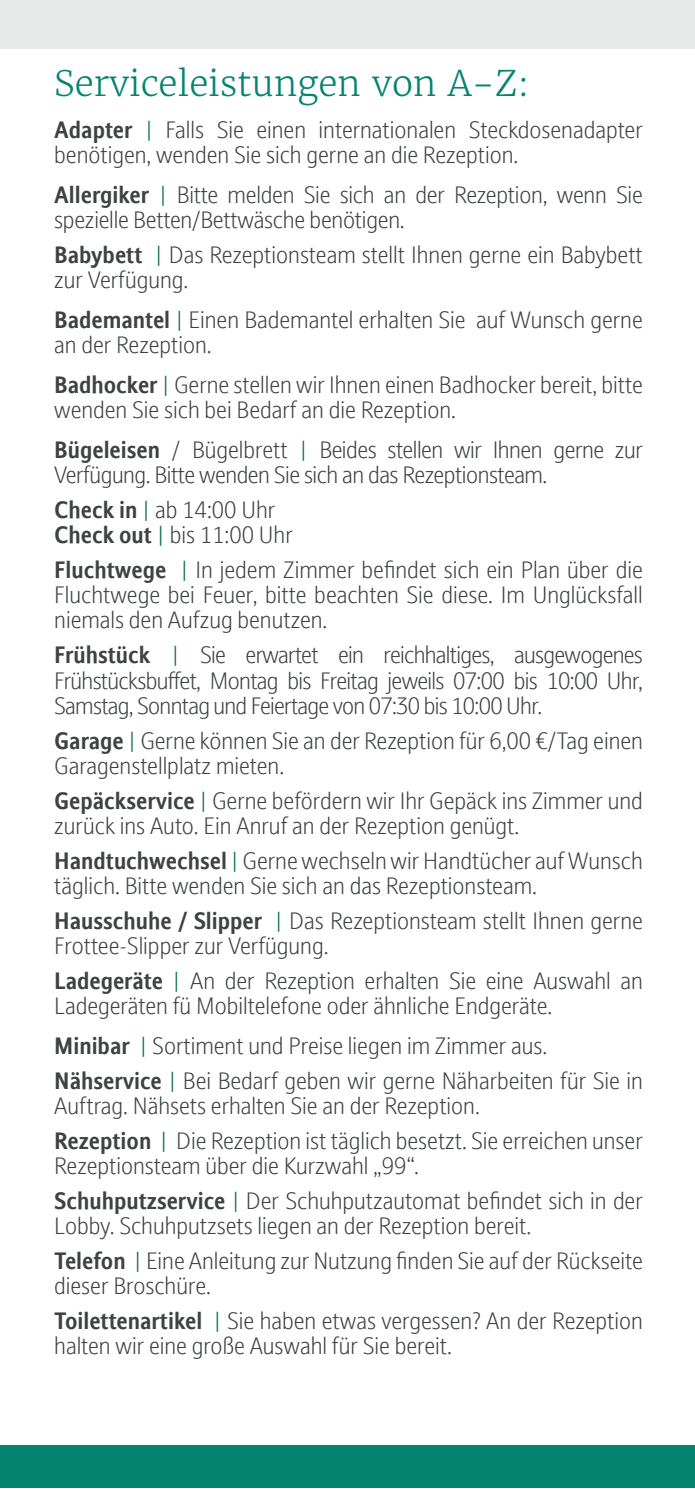
<style>
.page{position:relative;width:695px;height:1489px;background:#fff}
.page>*{position:absolute;margin:0;border:0;box-sizing:border-box;transform-origin:0 0}
.t1{font:300 35px "Merriweather";color:#058470}
.t2{font:300 22.5px/25px "Stroudley";color:#3f4242}
.t3{font:300 22.5px/25px "Stroudley";letter-spacing:-.02em;color:#3f4242}
.s1{font-weight:700}
.s2{color:#0c7445}
</style>
<div class="page">
<div style="left:0;top:0;width:694px;height:49px;background:#e7e9e8"></div>
<div style="left:0;top:1445px;width:694px;height:42px;background:#058470"></div>
<p class="t1" style="left:54px;top:61px;width:477px">Serviceleistungen von A-Z:</p>
<p class="t2" style="left:54px;top:116px;width:590px"><span class="s1">Adapter</span> <span class="s2">|</span> Falls Sie einen internationalen Steckdosenadapter benötigen, wenden Sie sich gerne an die Rezeption.</p>
<p class="t2" style="left:54px;top:181px;width:590px"><span class="s1">Allergiker</span> <span class="s2">|</span> Bitte melden Sie sich an der Rezeption, wenn Sie spezielle Betten/Bettwäsche benötigen.</p>
<p class="t2" style="left:54px;top:241px;width:590px"><span class="s1">Babybett</span> <span class="s2">|</span> Das Rezeptionsteam stellt Ihnen gerne ein Babybett zur Verfügung.</p>
<p class="t2" style="left:54px;top:306px;width:590px"><span class="s1">Bademantel</span> <span class="s2">|</span> Einen Bademantel erhalten Sie auf Wunsch gerne an der Rezeption.</p>
<p class="t2" style="left:54px;top:371px;width:590px"><span class="s1">Badhocker</span> <span class="s2">|</span> Gerne stellen wir Ihnen einen Badhocker bereit, bitte wenden Sie sich bei Bedarf an die Rezeption.</p>
<p class="t3" style="left:54px;top:436px;width:590px"><span class="s1">Bügeleisen</span> / Bügelbrett <span class="s2">|</span> Beides stellen wir Ihnen gerne zur<br>Verfügung. Bitte wenden Sie sich an das Rezeptionsteam.</p>
<p class="t2" style="left:54px;top:496px;width:222px"><span class="s1">Check in</span> <span class="s2">|</span> ab 14:00 Uhr</p>
<p class="t2" style="left:54px;top:521px;width:240px"><span class="s1">Check out</span> <span class="s2">|</span> bis 11:00 Uhr</p>
<p class="t2" style="left:54px;top:556px;width:590px;text-align:justify"><span class="s1">Fluchtwege</span> <span class="s2">|</span> In jedem Zimmer befindet sich ein Plan über die Fluchtwege bei Feuer, bitte beachten Sie diese. Im Unglücksfall niemals den Aufzug benutzen.</p>
<p class="t2" style="left:54px;top:641px;width:590px;text-align:justify"><span class="s1">Frühstück</span> <span class="s2">|</span> Sie erwartet ein reichhaltiges, ausgewogenes Frühstücksbuffet, Montag bis Freitag jeweils 07:00 bis 10:00 Uhr, Samstag, Sonntag und Feiertage von 07:30 bis 10:00 Uhr.</p>
<p class="t2" style="left:54px;top:726px;width:590px"><span class="s1">Garage</span> <span class="s2">|</span> Gerne können Sie an der Rezeption für 6,00 €/Tag einen<br>Garagenstellplatz mieten.</p>
<p class="t2" style="left:54px;top:786px;width:590px"><span class="s1">Gepäckservice</span> <span class="s2">|</span> Gerne befördern wir Ihr Gepäck ins Zimmer und zurück ins Auto. Ein Anruf an der Rezeption genügt.</p>
<p class="t2" style="left:54px;top:846px;width:590px"><span class="s1">Handtuchwechsel</span> <span class="s2">|</span> Gerne wechseln wir Handtücher auf Wunsch täglich. Bitte wenden Sie sich an das Rezeptionsteam.</p>
<p class="t2" style="left:54px;top:906px;width:590px"><span class="s1">Hausschuhe / Slipper</span> <span class="s2">|</span> Das Rezeptionsteam stellt Ihnen gerne<br>Frottee-Slipper zur Verfügung.</p>
<p class="t2" style="left:54px;top:966px;width:590px"><span class="s1">Ladegeräte</span> <span class="s2">|</span> An der Rezeption erhalten Sie eine Auswahl an<br>Ladegeräten fü Mobiltelefone oder ähnliche Endgeräte.</p>
<p class="t2" style="left:54px;top:1031px;width:494px"><span class="s1">Minibar</span> <span class="s2">|</span> Sortiment und Preise liegen im Zimmer aus.</p>
<p class="t2" style="left:54px;top:1066px;width:590px"><span class="s1">Nähservice</span> <span class="s2">|</span> Bei Bedarf geben wir gerne Näharbeiten für Sie in<br>Auftrag. Nähsets erhalten Sie an der Rezeption.</p>
<p class="t2" style="left:54px;top:1126px;width:590px"><span class="s1">Rezeption</span> <span class="s2">|</span> Die Rezeption ist täglich besetzt. Sie erreichen unser<br>Rezeptionsteam über die Kurzwahl „99“.</p>
<p class="t2" style="left:54px;top:1186px;width:590px"><span class="s1">Schuhputzservice</span> <span class="s2">|</span> Der Schuhputzautomat befindet sich in der<br>Lobby. Schuhputzsets liegen an der Rezeption bereit.</p>
<p class="t2" style="left:54px;top:1246px;width:590px"><span class="s1">Telefon</span> <span class="s2">|</span> Eine Anleitung zur Nutzung finden Sie auf der Rückseite dieser Broschüre.</p>
<p class="t2" style="left:54px;top:1306px;width:590px"><span class="s1">Toilettenartikel</span> <span class="s2">|</span> Sie haben etwas vergessen? An der Rezeption halten wir eine große Auswahl für Sie bereit.</p>
</div>
